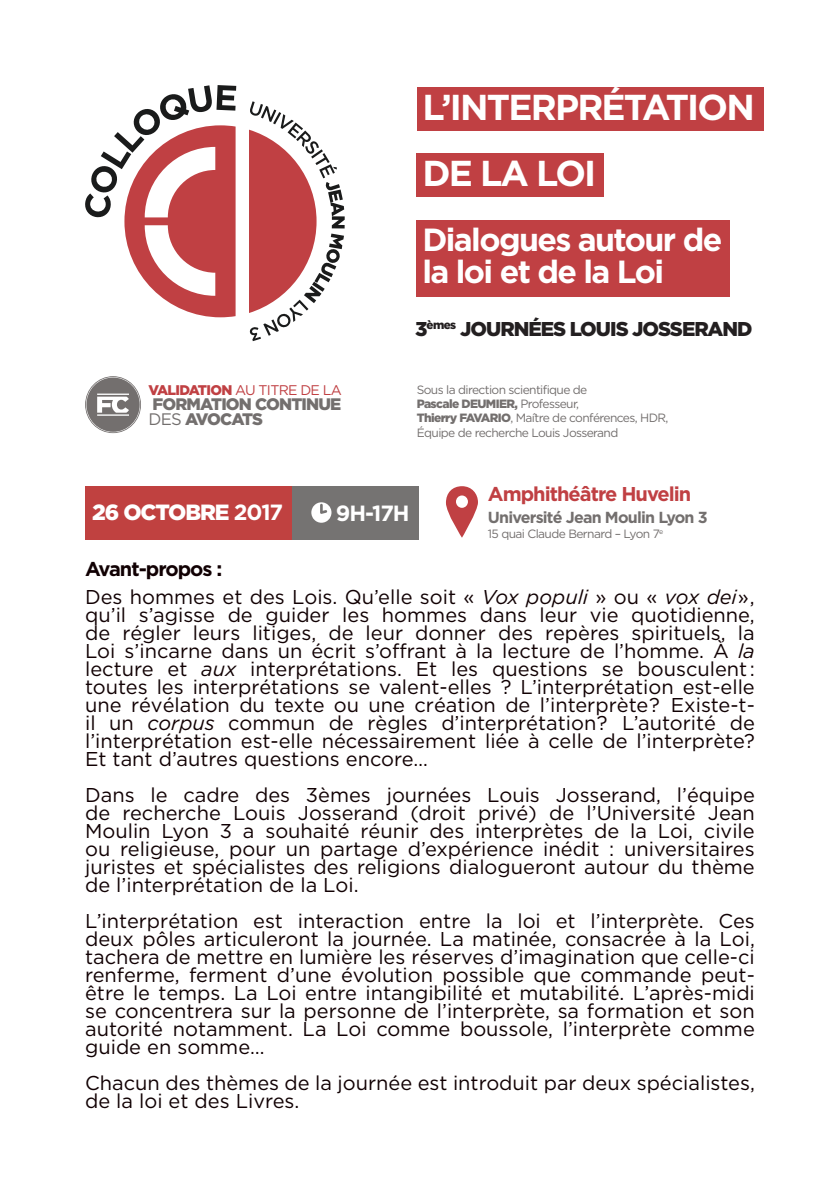
<style>
.page{position:relative;width:840px;height:1191px;background:#fff}
.page>*{position:absolute;margin:0;border:0;box-sizing:border-box;transform-origin:0 0}
.TITRE{font:700 36px "Gotham";letter-spacing:-.05em;color:#fff}
.TITRE-2{font:700 32px/32px "Gotham";letter-spacing:-.05em;color:#fff}
.DATE-HEURE{font:900 22px "Gotham";letter-spacing:-.05em;color:#fff}
.DATE-HEURE-2{font:700 22px "Gotham";color:#fff}
.t1{font:20px/18px "Gotham";color:#110003;text-align:justify}
.Liste{font:900 20px "Gotham";letter-spacing:-.05em;color:#231f20}
.Contact_Inter{font:700 20px "Gotham";letter-spacing:-.05em;color:#c04043}
.Liste-2{font:700 20px "Gotham";letter-spacing:-.05em;color:#110003}
.t2{font:900 16.6px/14.6px "Gotham";letter-spacing:-.05em;color:#736f6e}
.Contact_Inter-2{font:700 16px "Gotham";letter-spacing:-.05em;color:#736f6e}
.t3{font:14px "Gotham";letter-spacing:-.05em;color:#c04043}
.Adresse{font:12px "Gotham";letter-spacing:-.05em;color:#736f6e}
.Adresse-2{font:900 12px "Gotham";letter-spacing:-.05em;color:#736f6e}
.Adresse_Inter{font:12px "Gotham";letter-spacing:-.05em;color:#736f6e}
.s1{font-weight:900}
.s2{font-weight:400}
.s3{font-weight:700}
.s4{font-style:italic}
</style>
<div class="page">
<svg style="left:85px;top:85px;width:151px;height:232px"></svg>
<svg style="left:249px;top:101px;width:95px;height:240px"></svg>
<svg style="left:85px;top:376px;width:56px;height:57px"></svg>
<div style="left:416px;top:87px;width:347px;height:44px;background:#c04043"></div>
<div style="left:416px;top:220px;width:313px;height:76px;background:#c04043"></div>
<div style="left:292px;top:486px;width:126px;height:53px;background:#757372"></div>
<svg style="left:311px;top:502px;width:20px;height:21px"></svg>
<div style="left:85px;top:486px;width:207px;height:53px;background:#c04140"></div>
<svg style="left:446px;top:486px;width:31px;height:52px"></svg>
<div style="left:416px;top:153px;width:187px;height:44px;background:#c04043"></div>
<p class="TITRE" style="left:422px;top:86px;width:334px">L’INTERPRÉTATION</p>
<p class="TITRE" style="left:422px;top:152px;width:175px">DE LA LOI</p>
<p class="TITRE-2" style="left:422px;top:223px;width:301px">Dialogues autour de la loi et de la Loi</p>
<p class="t3" style="left:148px;top:382px;width:195px"><span class="s1">VALIDATION</span> AU TITRE DE LA</p>
<p class="t2" style="left:148px;top:397px;width:194px">FORMATION CONTINUE<br><span class="s2">DES</span> AVOCATS</p>
<p class="Liste" style="left:415px;top:317px;width:338px">3<sup>èmes</sup> JOURNÉES LOUIS JOSSERAND</p>
<p class="Adresse" style="left:416px;top:383px;width:172px">Sous la direction scientifique de</p>
<p class="Adresse-2" style="left:416px;top:397px;width:164px">Pascale DEUMIER, <span class="s2">Professeur,</span></p>
<p class="Adresse" style="left:416px;top:411px;width:253px"><span class="s1">Thierry FAVARIO</span>, Maître de conférences, HDR,</p>
<p class="Adresse" style="left:416px;top:426px;width:203px">Équipe de recherche Louis Josserand</p>
<p class="DATE-HEURE" style="left:92px;top:500px;width:192px">26 OCTOBRE <span class="s3">2017</span></p>
<p class="DATE-HEURE-2" style="left:336px;top:501px;width:75px">9H-17H</p>
<p class="Contact_Inter" style="left:487px;top:482px;width:205px">Amphithéâtre Huvelin</p>
<p class="Contact_Inter-2" style="left:487px;top:508px;width:221px">Université Jean Moulin Lyon 3</p>
<p class="Adresse_Inter" style="left:487px;top:527px;width:177px">15 quai Claude Bernard – Lyon 7<sup>e</sup></p>
<p class="Liste-2" style="left:85px;top:557px;width:139px">Avant-propos :</p>
<p class="t1" style="left:85px;top:587px;width:670px">Des hommes et des Lois. Qu’elle soit « <span class="s4">Vox populi</span> » ou « <span class="s4">vox dei</span>», qu’il s’agisse de guider les hommes dans leur vie quotidienne, de régler leurs litiges, de leur donner des repères spirituels, la Loi s’incarne dans un écrit s’offrant à la lecture de l’homme. À <span class="s4">la </span>lecture et <span class="s4">aux</span> interprétations. Et les questions se bousculent: toutes les interprétations se valent-elles ? L’interprétation est-elle une révélation du texte ou une création de l’interprète? Existe-t&shy;il un <span class="s4">corpus</span> commun de règles d’interprétation? L’autorité de l’interprétation est-elle nécessairement liée à celle de l’interprète?<br>Et tant d’autres questions encore…</p>
<p class="t1" style="left:85px;top:785px;width:671px">Dans le cadre des 3èmes journées Louis Josserand, l’équipe de recherche Louis Josserand (droit privé) de l’Université Jean Moulin Lyon 3 a souhaité réunir des interprètes de la Loi, civile ou religieuse, pour un partage d’expérience inédit : universitaires juristes et spécialistes des religions dialogueront autour du thème de l’interprétation de la Loi.</p>
<p class="t1" style="left:85px;top:911px;width:671px">L’interprétation est interaction entre la loi et l’interprète. Ces deux pôles articuleront la journée. La matinée, consacrée à la Loi, tachera de mettre en lumière les réserves d’imagination que celle-ci renferme, ferment d’une évolution possible que commande peut&shy;être le temps. La Loi entre intangibilité et mutabilité. L’après-midi se concentrera sur la personne de l’interprète, sa formation et son autorité notamment. La Loi comme boussole, l’interprète comme guide en somme…</p>
<p class="t1" style="left:85px;top:1073px;width:671px">Chacun des thèmes de la journée est introduit par deux spécialistes, de la loi et des Livres.</p>
</div>
